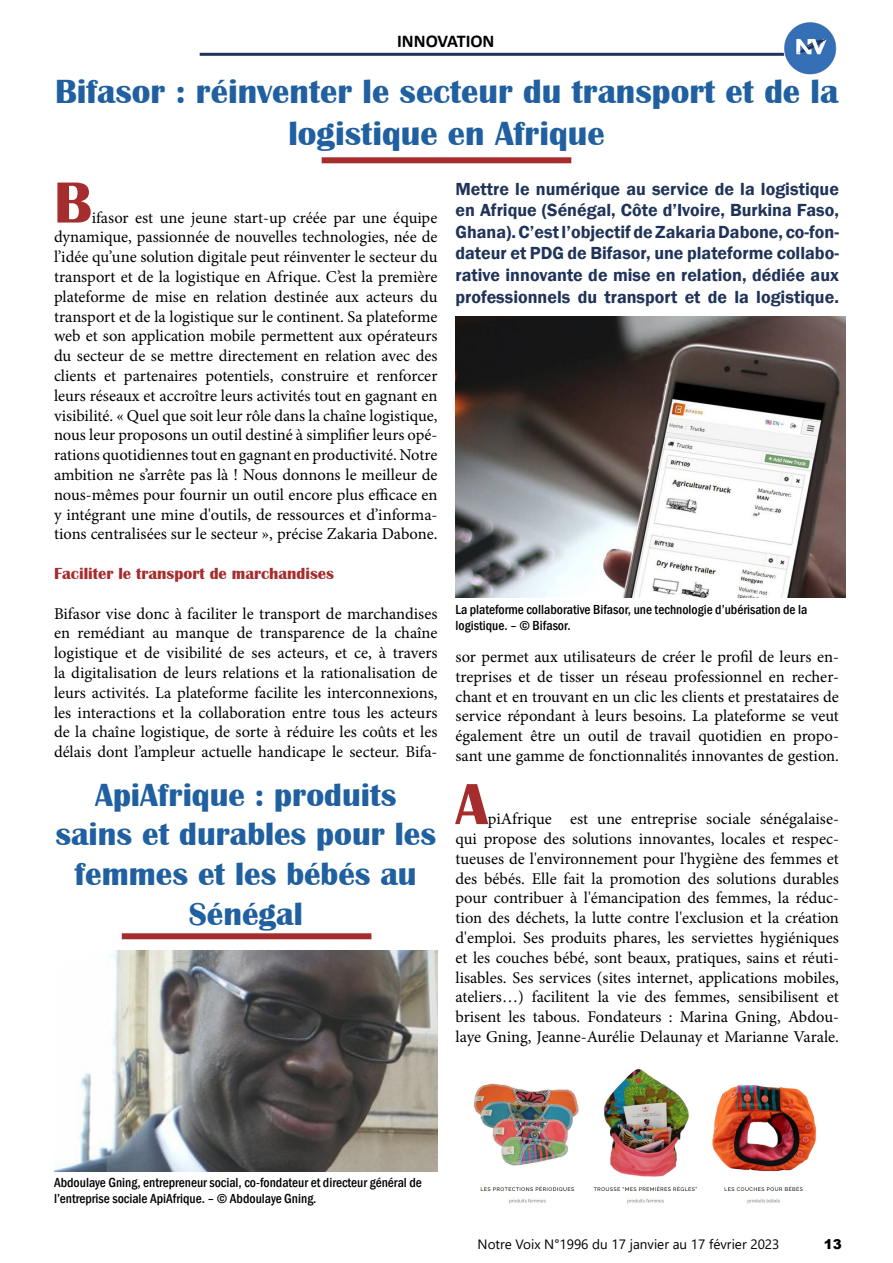
<style>
.page{position:relative;width:893px;height:1263px;background:#fff}
.page>*{position:absolute;margin:0;border:0;box-sizing:border-box;transform-origin:0 0}
.t1{font:700 60px "Britannic";color:#a62d2d}
.t2{font:700 34.5px/41.4px "Britannic";color:#2060a0;text-align:center}
.t3{font:700 33px/39.6px "Britannic";color:#2060a0;text-align:center}
.t4{font:600 18px/21.6px "Franklin Gothic";color:#203359;text-align:justify}
.t5{font:700 18px "Calibri";color:#000}
.t6{font:16.5px/19.8px "Minion Pro";color:#000;text-align:justify}
.t7{font:700 16.5px "Britannic";color:#a62d2d}
.t8{font:500 condensed 13.5px/16.2px "Franklin Gothic";color:#000}
.t9{font:13.5px "Segoe UI";color:#000}
.t10{font:900 13.5px "Arial";color:#000}
</style>
<div class="page">
<hr style="left:200px;top:53px;width:587px;height:3px;background:#203359">
<img style="left:783px;top:21px;width:54px;height:54px;border-radius:27px">
<div style="left:322px;top:157px;width:249px;height:6px;background:#a62d2d"></div>
<img style="left:455px;top:317px;width:390px;height:280px">
<div style="left:122px;top:933px;width:249px;height:6px;background:#a62d2d"></div>
<img style="left:54px;top:951px;width:383px;height:220px">
<img style="left:473px;top:1069px;width:344px;height:135px">
<p class="t5" style="left:397px;top:28px;width:99px">INNOVATION</p>
<p class="t2" style="left:55px;top:71px;width:785px">Bifasor : réinventer le secteur du transport et de la logistique en Afrique</p>
<p class="t4" style="left:455px;top:178px;width:385px">Mettre le numérique au service de la logistique en Afrique (Sénégal, Côte d’Ivoire, Burkina Faso, Ghana). C’est l’objectif de Zakaria Dabone, co-fon&shy;dateur et PDG de Bifasor, une plateforme collabo&shy;rative innovante de mise en relation, dédiée aux professionnels du transport et de la logistique.</p>
<p class="t1" style="left:54px;top:169px;width:39px">B</p>
<p class="t6" style="left:54px;top:207px;width:385px;text-indent:38px">ifasor est une jeune start-up créée par une équipe dynamique, passionnée de nouvelles technologies, née de l’idée qu’une solution digitale peut réinventer le secteur du transport et de la logistique en Afrique. C’est la première plateforme de mise en relation destinée aux acteurs du transport et de la logistique sur le continent. Sa plateforme web et son application mobile permettent aux opérateurs du secteur de se mettre directement en relation avec des clients et partenaires potentiels, construire et renforcer leurs réseaux et accroître leurs activités tout en gagnant en visibilité. « Quel que soit leur rôle dans la chaîne logistique, nous leur proposons un outil destiné à simplifier leurs opé&shy;rations quotidiennes tout en gagnant en productivité. Notre ambition ne s’arrête pas là ! Nous donnons le meilleur de nous-mêmes pour fournir un outil encore plus efficace en y intégrant une mine d'outils, de ressources et d’informa&shy;tions centralisées sur le secteur », précise Zakaria Dabone.</p>
<p class="t7" style="left:54px;top:564px;width:282px">Faciliter le transport de marchandises</p>
<p class="t6" style="left:54px;top:603px;width:385px">Bifasor vise donc à faciliter le transport de marchandises en remédiant au manque de transparence de la chaîne logistique et de visibilité de ses acteurs, et ce, à travers la digitalisation de leurs relations et la rationalisation de leurs activités. La plateforme facilite les interconnexions, les interactions et la collaboration entre tous les acteurs de la chaîne logistique, de sorte à réduire les coûts et les délais dont l’ampleur actuelle handicape le secteur. Bifa-</p>
<p class="t8" style="left:455px;top:601px;width:353px">La plateforme collaborative Bifasor, une technologie d’ubérisation de la logistique. – © Bifasor.</p>
<p class="t6" style="left:455px;top:647px;width:385px">sor permet aux utilisateurs de créer le profil de leurs en&shy;treprises et de tisser un réseau professionnel en recher&shy;chant et en trouvant en un clic les clients et prestataires de service répondant à leurs besoins. La plateforme se veut également être un outil de travail quotidien en propo&shy;sant une gamme de fonctionnalités innovantes de gestion.</p>
<p class="t3" style="left:55px;top:775px;width:382px">ApiAfrique : produits sains et durables pour les femmes et les bébés au<br>Sénégal</p>
<p class="t1" style="left:455px;top:770px;width:34px">A</p>
<p class="t6" style="left:455px;top:809px;width:385px;text-indent:32px">piAfrique est une entreprise sociale sénégalaise&shy;qui propose des solutions innovantes, locales et respec&shy;tueuses de l'environnement pour l'hygiène des femmes et des bébés. Elle fait la promotion des solutions durables pour contribuer à l'émancipation des femmes, la réduc&shy;tion des déchets, la lutte contre l'exclusion et la création d'emploi. Ses produits phares, les serviettes hygiéniques et les couches bébé, sont beaux, pratiques, sains et réuti&shy;lisables. Ses services (sites internet, applications mobiles, ateliers…) facilitent la vie des femmes, sensibilisent et brisent les tabous. Fondateurs : Marina Gning, Abdou&shy;laye Gning, Jeanne-Aurélie Delaunay et Marianne Varale.</p>
<p class="t8" style="left:54px;top:1174px;width:369px">Abdoulaye Gning, entrepreneur social, co-fondateur et directeur général de l’entreprise sociale ApiAfrique. – © Abdoulaye Gning.</p>
<p class="t9" style="left:478px;top:1231px;width:303px">Notre Voix N°1996 du 17 janvier au 17 février 2023</p>
<p class="t10" style="left:824px;top:1234px;width:20px">13</p>
</div>
